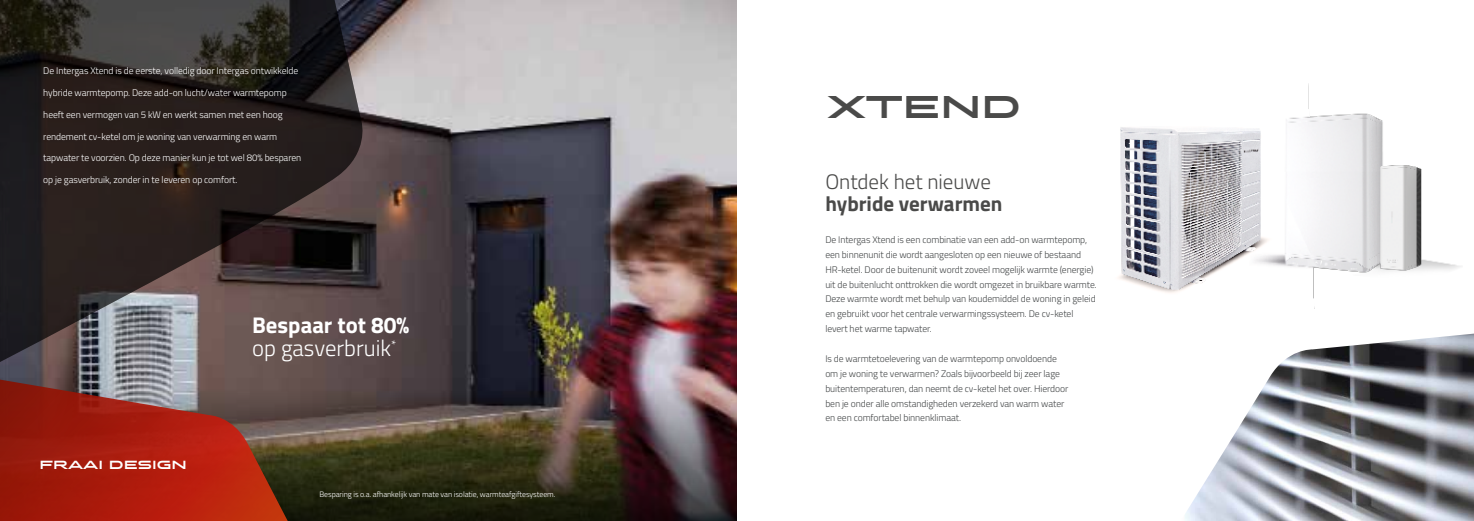
<style>
.page{position:relative;width:1474px;height:521px;background:#fff}
.page>*{position:absolute;margin:0;border:0;box-sizing:border-box;transform-origin:0 0}
.t1{font:31.32px "Stereo Gothic 750 Regular 2";color:#4a4a49}
.t2{font:700 22.75px/23.4px "Titillium Web";color:#fff}
.t3{font:700 21px "Titillium Web";color:#4a4a49}
.t4{font:300 21px "Titillium Web";color:#4a4a49}
.t5{font:11.72px "Stereo Gothic 750 Regular 2";color:#fff}
.t6{font:300 9.62px/14.9px "Titillium Web";letter-spacing:-.01em;color:#454849}
.t7{font:300 9.62px "Titillium Web";letter-spacing:-.01em;color:#fff}
.t8{font:300 7.88px "Titillium Web";letter-spacing:-.01em;color:#fff}
.s1{font-weight:300}
</style>
<div class="page">
<img style="left:368px;top:0;width:369px;height:378px">
<img style="left:296px;top:378px;width:441px;height:143px">
<img style="left:1118px;top:84px;width:343px;height:224px">
<svg style="left:0;top:0;width:368px;height:400px;background:#3a3232"></svg>
<svg style="left:0;top:373px;width:296px;height:148px;background:#963023"></svg>
<img style="left:1185px;top:334px;width:288px;height:187px">
<p class="t7" style="left:43px;top:64px;width:257px">De Intergas Xtend is de eerste, volledig door Intergas ontwikkelde</p>
<p class="t7" style="left:43px;top:85px;width:245px">hybride warmtepomp. Deze add-on lucht/water warmtepomp</p>
<p class="t7" style="left:43px;top:107px;width:241px">heeft een vermogen van 5 kW en werkt samen met een hoog</p>
<p class="t7" style="left:43px;top:129px;width:235px">rendement cv-ketel om je woning van verwarming en warm</p>
<p class="t7" style="left:43px;top:151px;width:259px">tapwater te voorzien. Op deze manier kun je tot wel 80% besparen</p>
<p class="t7" style="left:43px;top:173px;width:196px">op je gasverbruik, zonder in te leveren op comfort.</p>
<p class="t5" style="left:39px;top:455px;width:149px">FRAAI DESIGN</p>
<h2 class="t2" style="left:252px;top:312px;width:159px">Bespaar tot 80% <span class="s1">op gasverbruik</span><sup>*</sup></h2>
<p class="t8" style="left:319px;top:489px;width:237px">Besparing is o.a. afhankelijk van mate van isolatie, warmteafgiftesysteem.</p>
<h1 class="t1" style="left:827px;top:80px;width:195px">XTEND</h1>
<h3 class="t4" style="left:825px;top:167px;width:167px">Ontdek het nieuwe</h3>
<h3 class="t3" style="left:825px;top:188px;width:179px">hybride verwarmen</h3>
<p class="t6" style="left:825px;top:232px;width:273px">De Intergas Xtend is een combinatie van een add-on warmtepomp, een binnenunit die wordt aangesloten op een nieuwe of bestaand HR-ketel. Door de buitenunit wordt zoveel mogelijk warmte (energie) uit de buitenlucht onttrokken die wordt omgezet in bruikbare warmte.<br>Deze warmte wordt met behulp van koudemiddel de woning in geleid en gebruikt voor het centrale verwarmingssysteem. De cv-ketel levert het warme tapwater.</p>
<p class="t6" style="left:825px;top:351px;width:244px">Is de warmtetoelevering van de warmtepomp onvoldoende om je woning te verwarmen? Zoals bijvoorbeeld bij zeer lage buitentemperaturen, dan neemt de cv-ketel het over. Hierdoor ben je onder alle omstandigheden verzekerd van warm water en een comfortabel binnenklimaat.</p>
</div>
